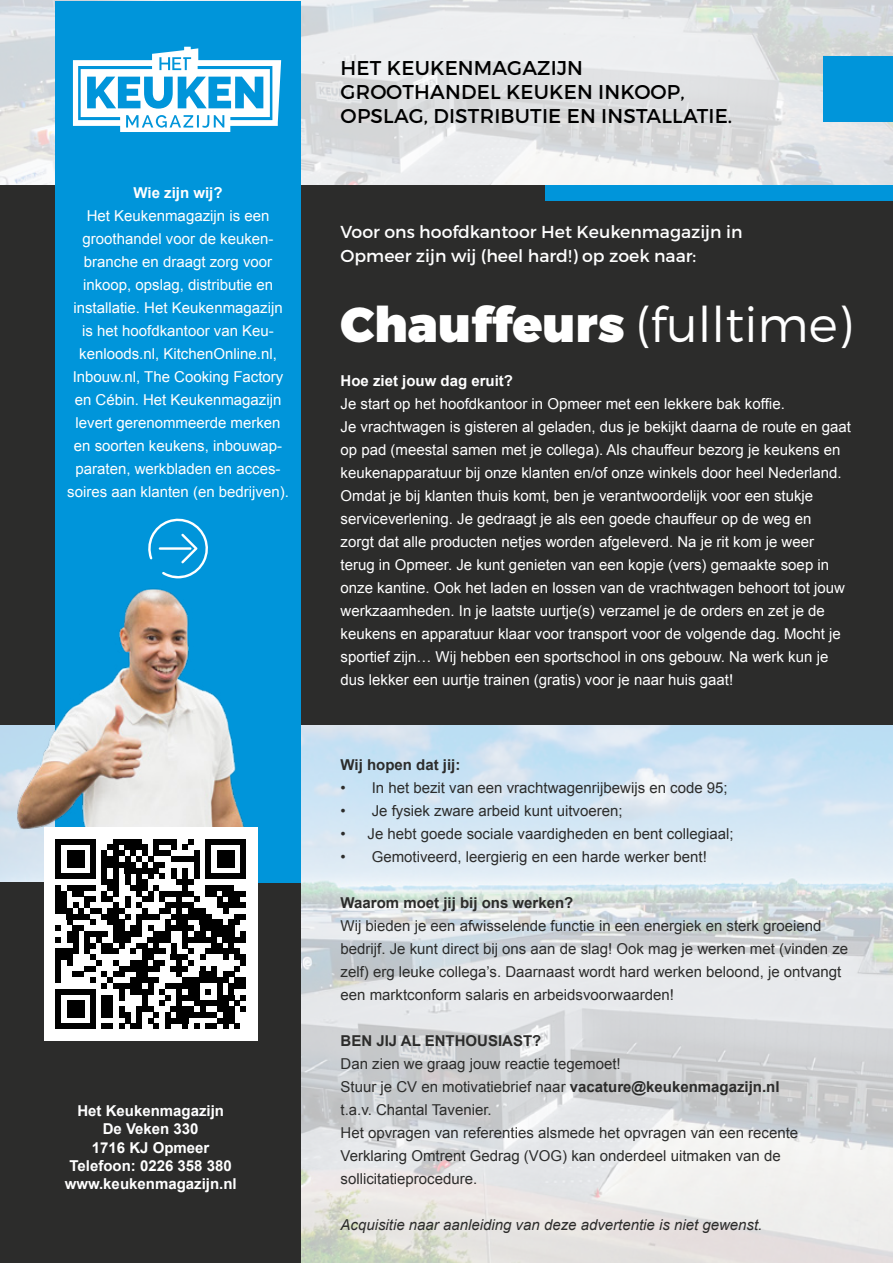
<style>
.page{position:relative;width:893px;height:1263px;background:#fff}
.page>*{position:absolute;margin:0;border:0;box-sizing:border-box;transform-origin:0 0}
.t1{font:900 49.05px "Montserrat";color:#fff}
.t2{font:19.95px/24px "Montserrat";letter-spacing:.01em;color:#000}
.t3{font:17.25px/23px "Montserrat";color:#fff}
.t4{font:15px/23px "Arial";color:#fff;text-align:center}
.t5{font:15px/23px "Arial";color:#2c2c2b}
.t6{font:700 15px/18px "Arial";color:#fff;text-align:center}
.t7{font:700 15px "Arial";color:#2c2c2b}
.t8{font:italic 15px "Arial";color:#2c2c2b}
.s1{font-weight:300}
.s2{font-weight:700}
</style>
<div class="page">
<img style="left:1px;top:725px;width:892px;height:538px">
<img style="left:0;top:1px;width:893px;height:185px">
<div style="left:0;top:186px;width:893px;height:539px;background:#2c2c2b"></div>
<div style="left:0;top:882px;width:301px;height:381px;background:#2c2c2b"></div>
<div style="left:56px;top:1px;width:245px;height:881px;background:#0095da"></div>
<svg style="left:73px;top:47px;width:208px;height:85px"></svg>
<div style="left:824px;top:56px;width:69px;height:66px;background:#0095da"></div>
<div style="left:545px;top:186px;width:348px;height:15px;background:#0095da"></div>
<svg style="left:148px;top:518px;width:60px;height:60px"></svg>
<img style="left:9px;top:581px;width:282px;height:304px">
<div style="left:44px;top:827px;width:213px;height:214px;background:#fff"></div>
<div style="left:55px;top:839px;width:41px;height:5px;background:#000"></div>
<svg style="left:55px;top:844px;width:6px;height:29px"></svg>
<div style="left:55px;top:873px;width:41px;height:6px;background:#000"></div>
<svg style="left:55px;top:885px;width:6px;height:6px"></svg>
<div style="left:55px;top:891px;width:12px;height:5px;background:#000"></div>
<div style="left:55px;top:896px;width:12px;height:6px;background:#000"></div>
<div style="left:55px;top:902px;width:12px;height:6px;background:#000"></div>
<div style="left:55px;top:908px;width:18px;height:6px;background:#000"></div>
<svg style="left:55px;top:925px;width:6px;height:6px"></svg>
<svg style="left:55px;top:937px;width:6px;height:6px"></svg>
<div style="left:55px;top:948px;width:23px;height:6px;background:#000"></div>
<div style="left:55px;top:954px;width:18px;height:6px;background:#000"></div>
<svg style="left:55px;top:960px;width:6px;height:23px"></svg>
<div style="left:55px;top:989px;width:41px;height:5px;background:#000"></div>
<svg style="left:55px;top:994px;width:6px;height:29px"></svg>
<div style="left:55px;top:1023px;width:41px;height:6px;background:#000"></div>
<svg style="left:67px;top:839px;width:179px;height:190px"></svg>
<p class="t6" style="left:134px;top:184px;width:91px">Wie zijn wij?</p>
<p class="t4" style="left:67px;top:204px;width:223px">Het Keukenmagazijn is een groothandel voor de keuken&shy;branche en draagt zorg voor inkoop, opslag, distributie en installatie. Het Keukenmagazijn is het hoofdkantoor van Keu&shy;kenloods.nl, KitchenOnline.nl,<br>Inbouw.nl, The Cooking Factory en Cébin. Het Keukenmagazijn levert gerenommeerde merken en soorten keukens, inbouwap&shy;paraten, werkbladen en acces&shy;soires aan klanten (en bedrijven).</p>
<p class="t6" style="left:65px;top:1103px;width:173px">Het Keukenmagazijn<br>De Veken 330<br>1716 KJ Opmeer<br>Telefoon: 0226 358 380 www.keukenmagazijn.nl</p>
<h2 class="t2" style="left:341px;top:56px;width:393px">HET KEUKENMAGAZIJN<br>GROOTHANDEL KEUKEN INKOOP,<br>OPSLAG, DISTRIBUTIE EN INSTALLATIE.</h2>
<p class="t3" style="left:341px;top:221px;width:403px">Voor ons hoofdkantoor Het Keukenmagazijn in<br>Opmeer zijn wij (heel hard!) op zoek naar:</p>
<h1 class="t1" style="left:341px;top:294px;width:514px">Chauffeurs <span class="s1">(fulltime)</span></h1>
<p class="t6" style="left:341px;top:372px;width:174px">Hoe ziet jouw dag eruit?</p>
<p class="t4" style="left:341px;top:392px;width:512px;text-align:left">Je start op het hoofdkantoor in Opmeer met een lekkere bak koffie.<br>Je vrachtwagen is gisteren al geladen, dus je bekijkt daarna de route en gaat op pad (meestal samen met je collega). Als chauffeur bezorg je keukens en keukenapparatuur bij onze klanten en/of onze winkels door heel Nederland.<br>Omdat je bij klanten thuis komt, ben je verantwoordelijk voor een stukje serviceverlening. Je gedraagt je als een goede chauffeur op de weg en<br>zorgt dat alle producten netjes worden afgeleverd. Na je rit kom je weer terug in Opmeer. Je kunt genieten van een kopje (vers) gemaakte soep in onze kantine. Ook het laden en lossen van de vrachtwagen behoort tot jouw werkzaamheden. In je laatste uurtje(s) verzamel je de orders en zet je de keukens en apparatuur klaar voor transport voor de volgende dag. Mocht je sportief zijn… Wij hebben een sportschool in ons gebouw. Na werk kun je dus lekker een uurtje trainen (gratis) voor je naar huis gaat!</p>
<p class="t7" style="left:341px;top:755px;width:121px">Wij hopen dat jij:</p>
<p class="t5" style="left:341px;top:776px;width:389px">• In het bezit van een vrachtwagenrijbewijs en code 95;</p>
<p class="t5" style="left:341px;top:799px;width:284px">• Je fysiek zware arbeid kunt uitvoeren;</p>
<p class="t5" style="left:341px;top:822px;width:395px">• Je hebt goede sociale vaardigheden en bent collegiaal;</p>
<p class="t5" style="left:341px;top:845px;width:368px">• Gemotiveerd, leergierig en een harde werker bent!</p>
<p class="t7" style="left:341px;top:893px;width:234px">Waarom moet jij bij ons werken?</p>
<p class="t5" style="left:341px;top:915px;width:509px">Wij bieden je een afwisselende functie in een energiek en sterk groeiend bedrijf. Je kunt direct bij ons aan de slag! Ook mag je werken met (vinden ze zelf) erg leuke collega’s. Daarnaast wordt hard werken beloond, je ontvangt een marktconform salaris en arbeidsvoorwaarden!</p>
<p class="t7" style="left:341px;top:1031px;width:202px">BEN JIJ AL ENTHOUSIAST?</p>
<p class="t5" style="left:341px;top:1053px;width:459px">Dan zien we graag jouw reactie tegemoet!<br>Stuur je CV en motivatiebrief naar <span class="s2">vacature@keukenmagazijn.nl </span>t.a.v. Chantal Tavenier.<br>Het opvragen van referenties alsmede het opvragen van een recente Verklaring Omtrent Gedrag (VOG) kan onderdeel uitmaken van de sollicitatieprocedure.</p>
<p class="t8" style="left:341px;top:1215px;width:423px">Acquisitie naar aanleiding van deze advertentie is niet gewenst.</p>
</div>
